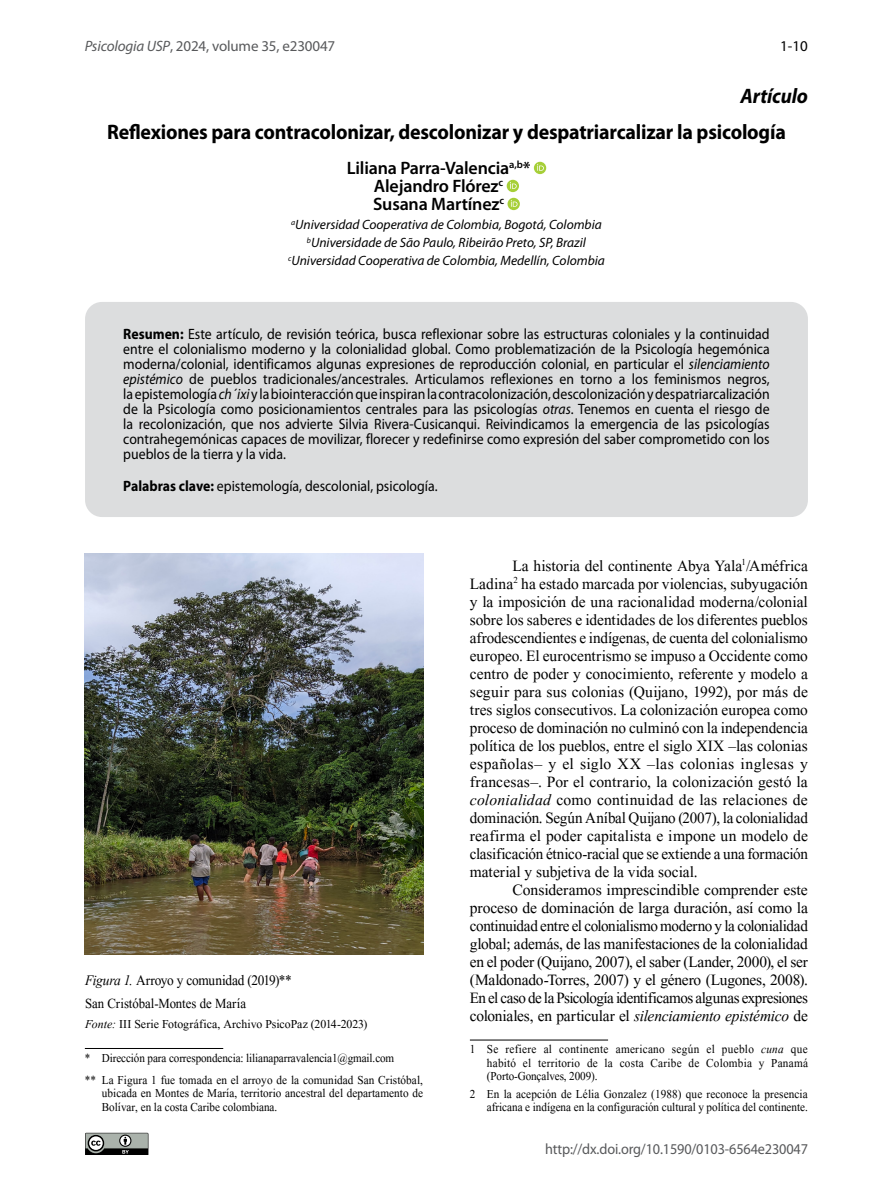
<style>
.page{position:relative;width:893px;height:1191px;background:#fff}
.page>*{position:absolute;margin:0;border:0;box-sizing:border-box;transform-origin:0 0}
.t1{font:700 21px "Myriad Pro";letter-spacing:-.01em;color:#000;scale:.95 1}
.t2{font:italic 700 21px "Myriad Pro";letter-spacing:-.01em;color:#000;scale:.95 1}
.t3{font:19.5px/18px "Aparajita";letter-spacing:-.01em;color:#000;text-align:justify}
.t4{font:600 18px/18px "Myriad Pro";letter-spacing:-.01em;color:#000;text-align:center}
.t5{font:18px "Aparajita";letter-spacing:-.015em;color:#000;scale:.92 1}
.t6{font:17.25px "Aparajita";color:#000;scale:.92 1}
.t7{font:15px/15px "Myriad Pro";color:#000;text-align:justify;scale:.92 1}
.t8{font:15px/13.5px "Aparajita";letter-spacing:.005em;color:#000;scale:.93 1}
.t9{font:15px/22px "Aparajita";letter-spacing:.005em;color:#000;scale:.92 1}
.t10{font:15px "Aparajita";letter-spacing:.005em;color:#000}
.t11{font:15px "Myriad Pro";letter-spacing:-.01em;color:#58595b;scale:.95 1}
.t12{font:15px "Myriad Pro";letter-spacing:-.01em;color:#58595b}
.t13{font:15px "Myriad Pro";color:#000}
.t14{font:italic 13.5px/18px "Myriad Pro";color:#000;text-align:center}
.s1{font-style:italic}
.s2{font-weight:700}
</style>
<div class="page">
<svg style="left:85px;top:1132px;width:64px;height:23px"></svg>
<img style="left:85px;top:553px;width:339px;height:402px">
<div style="left:85px;top:302px;width:723px;height:215px;background:#dcddde;border-radius:17px"></div>
<hr style="left:85px;top:1048px;width:138px;height:1px;background:#000">
<hr style="left:470px;top:1039px;width:138px;height:1px;background:#000">
<svg style="left:534px;top:162px;width:12px;height:12px"></svg>
<svg style="left:507px;top:180px;width:12px;height:12px"></svg>
<svg style="left:507px;top:198px;width:13px;height:12px"></svg>
<p class="t12" style="left:85px;top:38px;width:252px"><span class="s1">Psicologia USP</span>, 2024, volume 35, e230047</p>
<p class="t13" style="left:780px;top:38px;width:29px">1-10</p>
<p class="t2" style="left:740px;top:84px;width:73px">Artículo</p>
<p class="t1" style="left:107px;top:120px;width:716px">Reflexiones para contracolonizar, descolonizar y despatriarcalizar la psicología</p>
<p class="t4" style="left:347px;top:159px;width:185px">Liliana Parra-Valencia<sup>a,b</sup>*<br>Alejandro Flórez<sup>c<br></sup>Susana Martínez<sup>c</sup></p>
<p class="t14" style="left:288px;top:216px;width:318px"><sup>a</sup>Universidad Cooperativa de Colombia, Bogotá, Colombia <sup>b</sup>Universidade de São Paulo, Ribeirão Preto, SP, Brazil <sup>c</sup>Universidad Cooperativa de Colombia, Medellín, Colombia</p>
<p class="t7" style="left:123px;top:326px;width:704px"><span class="s2">Resumen:</span> Este artículo, de revisión teórica, busca reflexionar sobre las estructuras coloniales y la continuidad entre el colonialismo moderno y la colonialidad global. Como problematización de la Psicología hegemónica moderna/colonial, identificamos algunas expresiones de reproducción colonial, en particular el <span class="s1">silenciamiento epistémico</span> de pueblos tradicionales/ancestrales. Articulamos reflexiones en torno a los feminismos negros, la epistemología <span class="s1">ch´ixi</span> y la biointeracción que inspiran la contracolonización, descolonización y despatriarcalización de la Psicología como posicionamientos centrales para las psicologías <span class="s1">otras</span>. Tenemos en cuenta el riesgo de la recolonización, que nos advierte Silvia Rivera-Cusicanqui. Reivindicamos la emergencia de las psicologías contrahegemónicas capaces de movilizar, florecer y redefinirse como expresión del saber comprometido con los pueblos de la tierra y la vida.</p>
<p class="t7" style="left:123px;top:478px;width:343px"><span class="s2">Palabras clave:</span> epistemología, descolonial, psicología.</p>
<p class="t5" style="left:85px;top:969px;width:226px"><span class="s1">Figura 1.</span> Arroyo y comunidad (2019)**</p>
<p class="t6" style="left:85px;top:992px;width:176px">San Cristóbal-Montes de María</p>
<p class="t10" style="left:85px;top:1015px;width:284px"><span class="s1">Fonte:</span> III Serie Fotográfica, Archivo PsicoPaz (2014-2023)</p>
<p class="t9" style="left:85px;top:1047px;width:369px">* Dirección para correspondencia: lilianaparravalencia1@gmail.com<br>** La Figura 1 fue tomada en el arroyo de la comunidad San Cristóbal,</p>
<p class="t8" style="left:102px;top:1087px;width:347px">ubicada en Montes de María, territorio ancestral del departamento de<br>Bolívar, en la costa Caribe colombiana.</p>
<p class="t3" style="left:470px;top:558px;width:340px;text-indent:43px">La historia del continente Abya Yala<sup>1</sup>/Améfrica Ladina<sup>2</sup> ha estado marcada por violencias, subyugación y la imposición de una racionalidad moderna/colonial sobre los saberes e identidades de los diferentes pueblos afrodescendientes e indígenas, de cuenta del colonialismo europeo. El eurocentrismo se impuso a Occidente como centro de poder y conocimiento, referente y modelo a seguir para sus colonias (Quijano, 1992), por más de tres siglos consecutivos. La colonización europea como proceso de dominación no culminó con la independencia política de los pueblos, entre el siglo XIX –las colonias españolas– y el siglo XX –las colonias inglesas y francesas–. Por el contrario, la colonización gestó la <span class="s1">colonialidad</span> como continuidad de las relaciones de dominación. Según Aníbal Quijano (2007), la colonialidad reafirma el poder capitalista e impone un modelo de clasificación étnico-racial que se extiende a una formación material y subjetiva de la vida social.</p>
<p class="t3" style="left:470px;top:882px;width:340px;text-indent:43px">Consideramos imprescindible comprender este proceso de dominación de larga duración, así como la continuidad entre el colonialismo moderno y la colonialidad global; además, de las manifestaciones de la colonialidad en el poder (Quijano, 2007), el saber (Lander, 2000), el ser (Maldonado-Torres, 2007) y el género (Lugones, 2008).<br>En el caso de la Psicología identificamos algunas expresiones coloniales, en particular el <span class="s1">silenciamiento epistémico</span> de</p>
<p class="t8" style="left:487px;top:1043px;width:347px;text-align:justify;text-indent:-17px">1 Se refiere al continente americano según el pueblo <span class="s1">cuna</span> que habitó el territorio de la costa Caribe de Colombia y Panamá (Porto-Gonçalves, 2009).</p>
<p class="t8" style="left:470px;top:1087px;width:365px;text-align:right">2 En la acepción de Lélia Gonzalez (1988) que reconoce la presencia africana e indígena en la configuración cultural y política del continente.</p>
<p class="t11" style="left:545px;top:1140px;width:278px">http://dx.doi.org/10.1590/0103-6564e230047</p>
</div>
